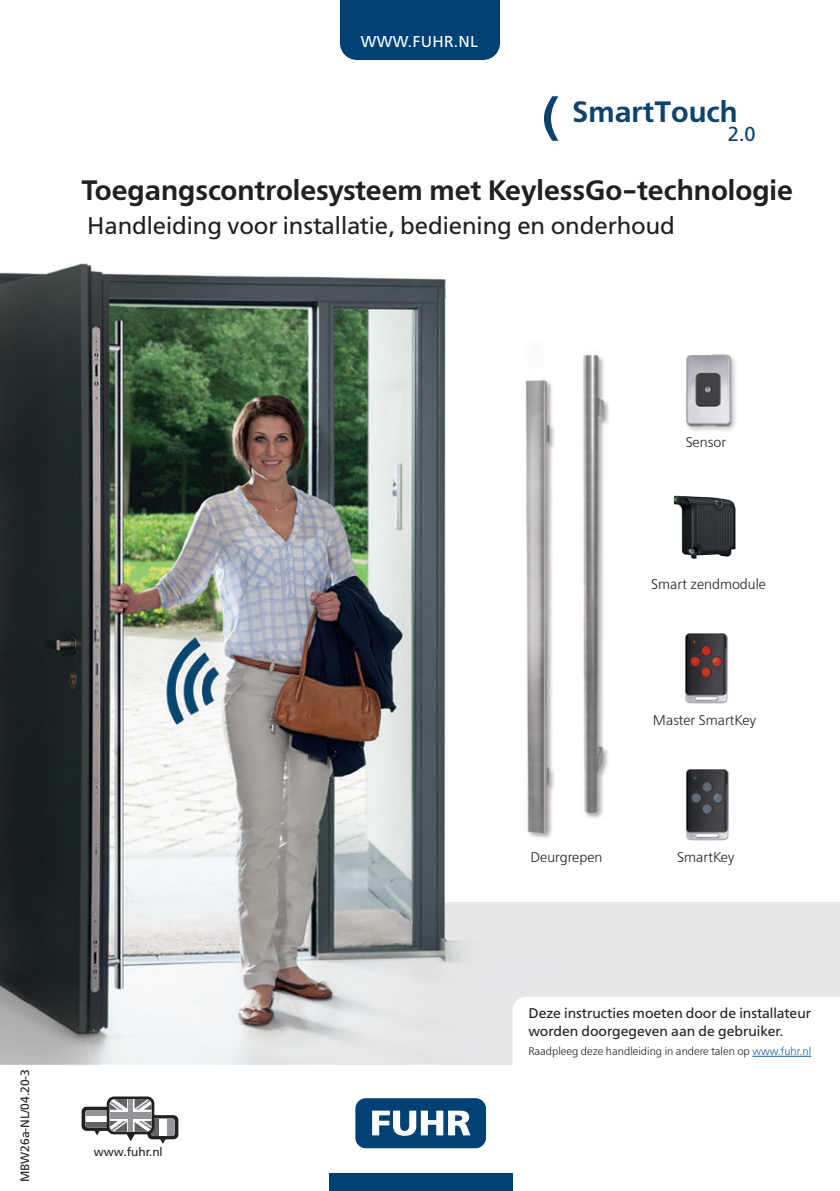
<style>
.page{position:relative;width:840px;height:1191px;background:#fff}
.page>*{position:absolute;margin:0;border:0;box-sizing:border-box;transform-origin:0 0}
.t1{font:600 29.4px "Free Set";color:#0c426b}
.t2{font:600 28px "Free Set";color:#231f20}
.t3{font:24px "Free Set";color:#231f20}
.t4{font:20.2px "Free Set";color:#0c426b}
.t5{font:15.6px "Free Set";letter-spacing:.02em;color:#fff}
.t6{font:14px/18.8px "Free Set";color:#231f20}
.t7{font:300 14px "Free Set";color:#231f20}
.t8{font:12px "Free Set";color:#231f20}
.t9{font:300 11px "Free Set";color:#231f20}
.s1{color:#175d9e}
</style>
<div class="page">
<div style="left:328px;top:1174px;width:184px;height:17px;background:#004175"></div>
<div style="left:355px;top:1098px;width:130px;height:50px;background:#004175;border-radius:11px"></div>
<svg style="left:372px;top:1110px;width:98px;height:25px"></svg>
<div style="left:340px;top:0;width:159px;height:60px;background:#004175"></div>
<img style="left:0;top:263px;width:839px;height:801px">
<div style="left:81px;top:1106px;width:32px;height:24px;background:#231f20;border-radius:5px"></div>
<svg style="left:85px;top:1110px;width:24px;height:17px"></svg>
<div style="left:85px;top:1110px;width:24px;height:5px;background:#939598"></div>
<div style="left:85px;top:1121px;width:24px;height:6px;background:#636366"></div>
<div style="left:147px;top:1115px;width:31px;height:24px;background:linear-gradient(to bottom,#231f20,#231f20);border-radius:5px"></div>
<svg style="left:151px;top:1118px;width:23px;height:18px"></svg>
<div style="left:167px;top:1118px;width:7px;height:18px;background:#939598"></div>
<svg style="left:107px;top:1096px;width:47px;height:38px"></svg>
<svg style="left:109px;top:1099px;width:42px;height:32px"></svg>
<div style="left:128px;top:1099px;width:5px;height:32px;background:#939598"></div>
<div style="left:109px;top:1112px;width:42px;height:6px;background:#939598"></div>
<svg style="left:109px;top:1099px;width:18px;height:10px"></svg>
<svg style="left:134px;top:1099px;width:17px;height:10px"></svg>
<svg style="left:88px;top:1119px;width:84px;height:24px"></svg>
<img style="left:681px;top:631px;width:49px;height:78px">
<img style="left:679px;top:767px;width:52px;height:78px">
<img style="left:673px;top:495px;width:62px;height:64px">
<img style="left:674px;top:349px;width:62px;height:83px">
<svg style="left:544px;top:96px;width:14px;height:45px"></svg>
<svg style="left:512px;top:996px;width:327px;height:69px"></svg>
<hr style="left:752px;top:1056px;width:58px;height:1px;background:#175d9e">
<img style="left:493px;top:343px;width:145px;height:510px">
<p class="t5" style="left:360px;top:32px;width:119px">WWW.FUHR.NL</p>
<h1 class="t1" style="left:572px;top:94px;width:167px">SmartTouch</h1>
<h3 class="t4" style="left:727px;top:122px;width:29px">2.0</h3>
<h2 class="t2" style="left:81px;top:173px;width:712px">Toegangscontrolesysteem met KeylessGo-technologie</h2>
<h3 class="t3" style="left:87px;top:212px;width:589px">Handleiding voor installatie, bediening en onderhoud</h3>
<p class="t8" style="left:18px;top:1182px;width:115px;rotate:-90deg">MBW26a-NL/04.20-3</p>
<p class="t8" style="left:94px;top:1144px;width:70px">www.fuhr.nl</p>
<p class="t7" style="left:685px;top:434px;width:42px">Sensor</p>
<p class="t7" style="left:651px;top:576px;width:116px">Smart zendmodule</p>
<p class="t7" style="left:530px;top:848px;width:73px">Deurgrepen</p>
<p class="t7" style="left:652px;top:712px;width:105px">Master SmartKey</p>
<p class="t7" style="left:676px;top:848px;width:59px">SmartKey</p>
<p class="t6" style="left:528px;top:1003px;width:284px">Deze instructies moeten door de installateur worden doorgegeven aan de gebruiker.</p>
<p class="t9" style="left:528px;top:1045px;width:284px">Raadpleeg deze handleiding in andere talen op <span class="s1">www.fuhr.nl</span></p>
</div>
